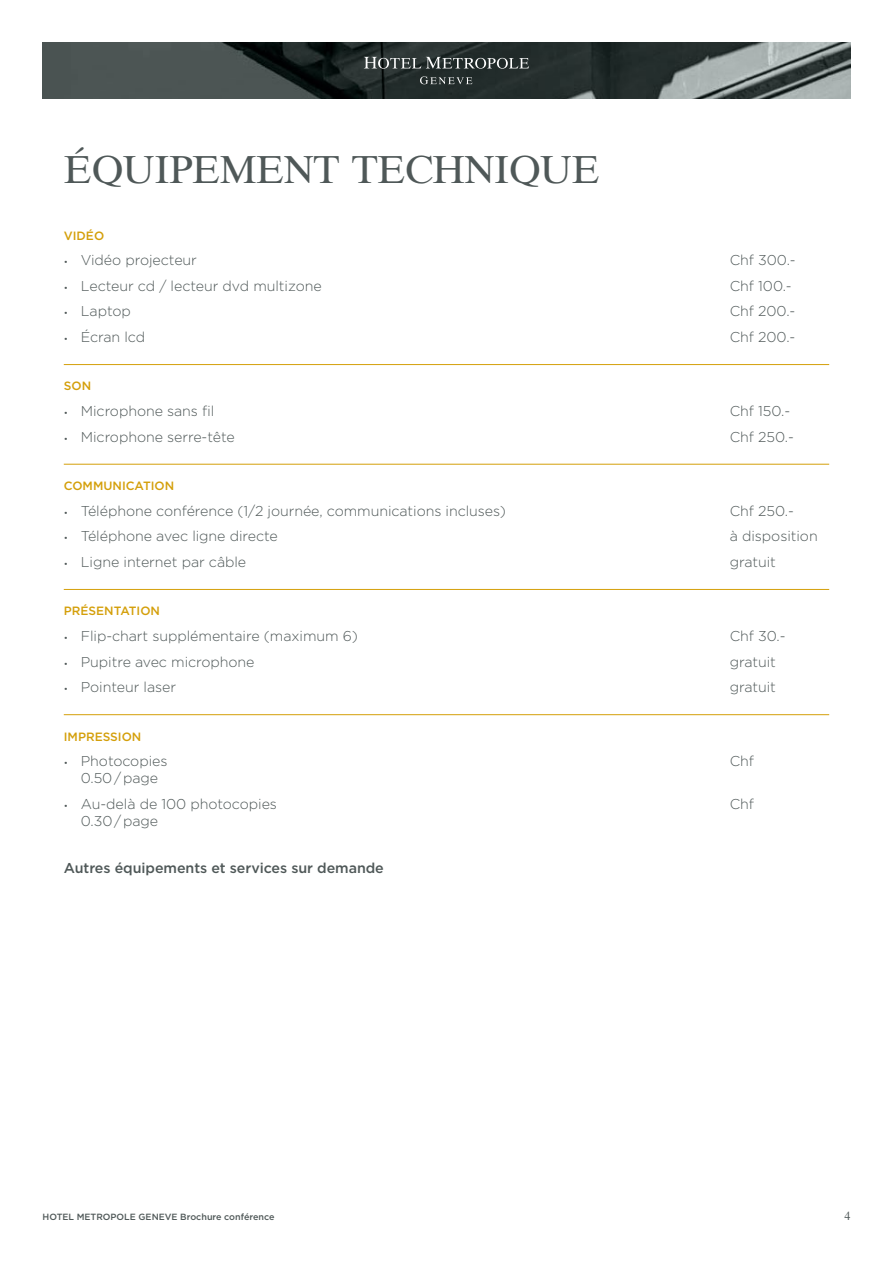
<style>
.page{position:relative;width:893px;height:1263px;background:#fff}
.page>*{position:absolute;margin:0;border:0;box-sizing:border-box;transform-origin:0 0}
.t1{font:39px "Times Ten LT Std";letter-spacing:-.015em;color:#4f5858}
.t2{font:300 14.25px "Gotham";letter-spacing:-.005em;color:#4f5858}
.t3{font:500 14.25px "Gotham";letter-spacing:-.005em;color:#4f5858}
.t4{font:500 12px "Gotham";color:#d49f0a}
.t5{font:12px "Times Ten LT Std";color:#4f5858}
.t6{font:500 9px "Gotham";color:#4f5858}
.s1{font-size:9px}
</style>
<div class="page">
<img style="left:43px;top:43px;width:807px;height:56px">
<svg style="left:364px;top:57px;width:165px;height:12px"></svg>
<svg style="left:420px;top:76px;width:52px;height:8px"></svg>
<hr style="left:64px;top:364px;width:765px;height:1px;background:#d49f0a">
<hr style="left:64px;top:464px;width:765px;height:1px;background:#d49f0a">
<hr style="left:64px;top:589px;width:765px;height:1px;background:#d49f0a">
<hr style="left:64px;top:714px;width:765px;height:1px;background:#d49f0a">
<h1 class="t1" style="left:64px;top:146px;width:538px">ÉQUIPEMENT TECHNIQUE</h1>
<p class="t4" style="left:64px;top:227px;width:42px">VIDÉO</p>
<p class="t2" style="left:64px;top:251px;width:135px"><span class="s1">•</span> Vidéo projecteur</p>
<p class="t2" style="left:730px;top:251px;width:67px">Chf 300.-</p>
<p class="t2" style="left:64px;top:277px;width:259px"><span class="s1">•</span> Lecteur cd / lecteur dvd multizone</p>
<p class="t2" style="left:730px;top:277px;width:63px">Chf 100.-</p>
<p class="t2" style="left:64px;top:302px;width:69px"><span class="s1">•</span> Laptop</p>
<p class="t2" style="left:730px;top:302px;width:67px">Chf 200.-</p>
<p class="t2" style="left:64px;top:328px;width:83px"><span class="s1">•</span> Écran lcd</p>
<p class="t2" style="left:730px;top:328px;width:67px">Chf 200.-</p>
<p class="t4" style="left:64px;top:378px;width:29px">SON</p>
<p class="t2" style="left:64px;top:402px;width:152px"><span class="s1">•</span> Microphone sans fil</p>
<p class="t2" style="left:730px;top:402px;width:62px">Chf 150.-</p>
<p class="t2" style="left:64px;top:428px;width:172px"><span class="s1">•</span> Microphone serre-tête</p>
<p class="t2" style="left:730px;top:428px;width:66px">Chf 250.-</p>
<p class="t4" style="left:64px;top:478px;width:112px">COMMUNICATION</p>
<p class="t2" style="left:64px;top:502px;width:444px"><span class="s1">•</span> Téléphone conférence (1/2 journée, communications incluses)</p>
<p class="t2" style="left:730px;top:502px;width:66px">Chf 250.-</p>
<p class="t2" style="left:64px;top:527px;width:216px"><span class="s1">•</span> Téléphone avec ligne directe</p>
<p class="t2" style="left:730px;top:527px;width:89px">à disposition</p>
<p class="t2" style="left:64px;top:553px;width:184px"><span class="s1">•</span> Ligne internet par câble</p>
<p class="t2" style="left:730px;top:553px;width:48px">gratuit</p>
<p class="t4" style="left:64px;top:603px;width:98px">PRÉSENTATION</p>
<p class="t2" style="left:64px;top:627px;width:296px"><span class="s1">•</span> Flip-chart supplémentaire (maximum 6)</p>
<p class="t2" style="left:730px;top:627px;width:57px">Chf 30.-</p>
<p class="t2" style="left:64px;top:652px;width:192px"><span class="s1">•</span> Pupitre avec microphone</p>
<p class="t2" style="left:730px;top:652px;width:48px">gratuit</p>
<p class="t2" style="left:64px;top:678px;width:114px"><span class="s1">•</span> Pointeur laser</p>
<p class="t2" style="left:730px;top:678px;width:48px">gratuit</p>
<p class="t4" style="left:64px;top:728px;width:79px">IMPRESSION</p>
<p class="t2" style="left:64px;top:752px;width:105px"><span class="s1">•</span> Photocopies</p>
<p class="t2" style="left:730px;top:752px;width:26px">Chf</p>
<p class="t2" style="left:81px;top:769px;width:79px">0.50 / page</p>
<p class="t2" style="left:64px;top:795px;width:215px"><span class="s1">•</span> Au-delà de 100 photocopies</p>
<p class="t2" style="left:730px;top:795px;width:26px">Chf</p>
<p class="t2" style="left:81px;top:812px;width:79px">0.30 / page</p>
<p class="t3" style="left:64px;top:858px;width:322px">Autres équipements et services sur demande</p>
<p class="t6" style="left:43px;top:1211px;width:233px">HOTEL METROPOLE GENEVE Brochure conférence</p>
<p class="t5" style="left:844px;top:1209px;width:7px">4</p>
</div>
